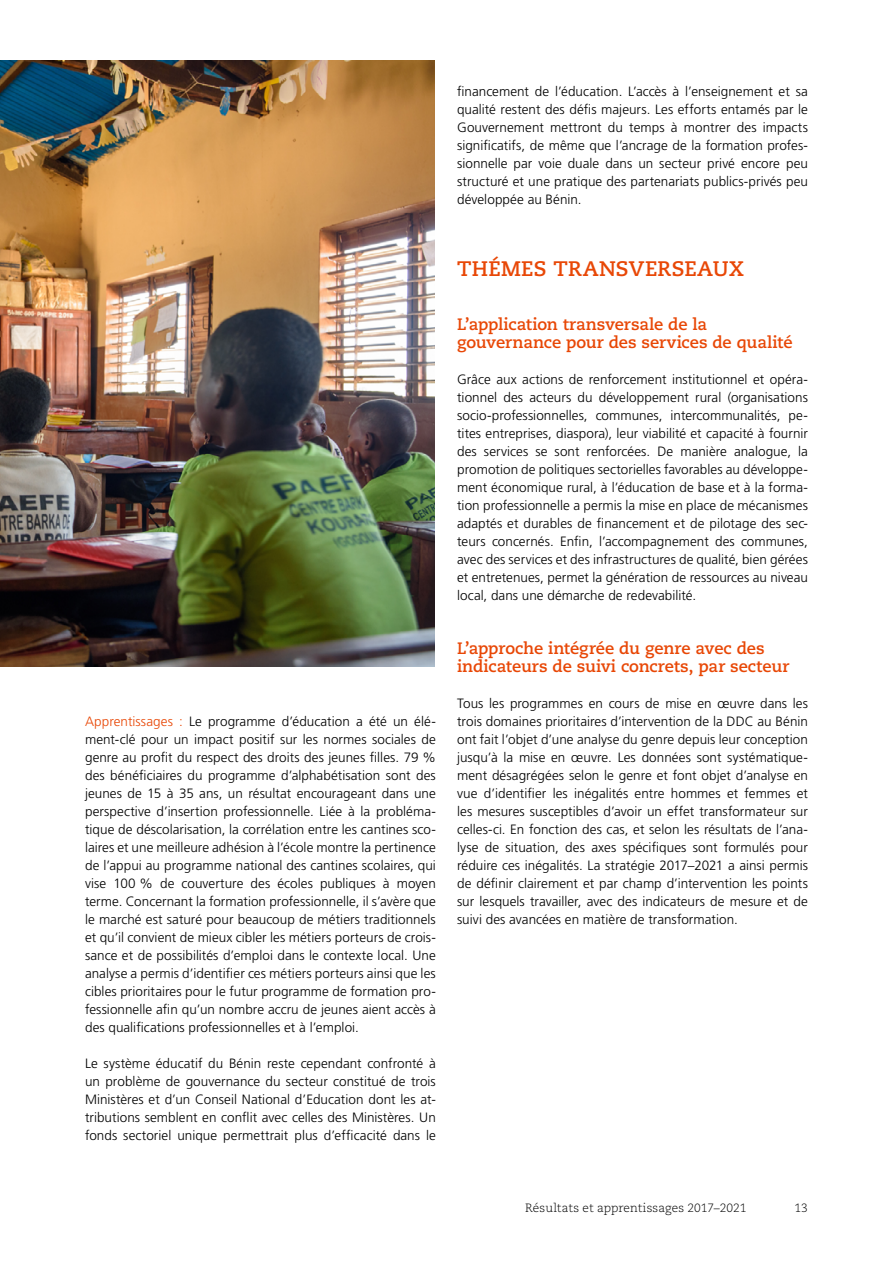
<style>
.page{position:relative;width:893px;height:1263px;background:#fff}
.page>*{position:absolute;margin:0;border:0;box-sizing:border-box;transform-origin:0 0}
.t1{font:700 21px "Caecilia";letter-spacing:.015em;color:#e84706}
.t2{font:700 16.5px/18px "Caecilia";letter-spacing:-.005em;color:#e84706}
.t3{font:300 13.5px/18px "Frutiger LT Pro";letter-spacing:.005em;color:#000;text-align:justify}
.t4{font:300 12px "Caecilia";letter-spacing:.005em;color:#000}
.s1{color:#e84706}
</style>
<div class="page">
<img style="left:0;top:60px;width:435px;height:606px">
<p class="t3" style="left:85px;top:713px;width:352px"><span class="s1">Apprentissages :</span> Le programme d’éducation a été un élé&shy;ment-clé pour un impact positif sur les normes sociales de genre au profit du respect des droits des jeunes filles. 79 % des bénéficiaires du programme d’alphabétisation sont des jeunes de 15 à 35 ans, un résultat encourageant dans une perspective d’insertion professionnelle. Liée à la probléma&shy;tique de déscolarisation, la corrélation entre les cantines sco&shy;laires et une meilleure adhésion à l’école montre la pertinence de l’appui au programme national des cantines scolaires, qui vise 100 % de couverture des écoles publiques à moyen terme. Concernant la formation professionnelle, il s’avère que le marché est saturé pour beaucoup de métiers traditionnels et qu’il convient de mieux cibler les métiers porteurs de crois&shy;sance et de possibilités d’emploi dans le contexte local. Une analyse a permis d’identifier ces métiers porteurs ainsi que les cibles prioritaires pour le futur programme de formation pro&shy;fessionnelle afin qu’un nombre accru de jeunes aient accès à des qualifications professionnelles et à l’emploi.</p>
<p class="t3" style="left:85px;top:1055px;width:352px">Le système éducatif du Bénin reste cependant confronté à un problème de gouvernance du secteur constitué de trois Ministères et d’un Conseil National d’Education dont les at&shy;tributions semblent en conflit avec celles des Ministères. Un fonds sectoriel unique permettrait plus d’efficacité dans le</p>
<p class="t3" style="left:457px;top:83px;width:352px">financement de l’éducation. L’accès à l’enseignement et sa qualité restent des défis majeurs. Les efforts entamés par le Gouvernement mettront du temps à montrer des impacts significatifs, de même que l’ancrage de la formation profes&shy;sionnelle par voie duale dans un secteur privé encore peu structuré et une pratique des partenariats publics-privés peu développée au Bénin.</p>
<h1 class="t1" style="left:457px;top:257px;width:288px">THÉMES TRANSVERSEAUX</h1>
<p class="t2" style="left:457px;top:316px;width:337px">L’application transversale de la gouvernance pour des services de qualité</p>
<p class="t3" style="left:457px;top:371px;width:352px">Grâce aux actions de renforcement institutionnel et opéra&shy;tionnel des acteurs du développement rural (organisations socio-professionnelles, communes, intercommunalités, pe&shy;tites entreprises, diaspora), leur viabilité et capacité à fournir des services se sont renforcées. De manière analogue, la promotion de politiques sectorielles favorables au développe&shy;ment économique rural, à l’éducation de base et à la forma&shy;tion professionnelle a permis la mise en place de mécanismes adaptés et durables de financement et de pilotage des sec&shy;teurs concernés. Enfin, l’accompagnement des communes, avec des services et des infrastructures de qualité, bien gérées et entretenues, permet la génération de ressources au niveau local, dans une démarche de redevabilité.</p>
<p class="t2" style="left:457px;top:640px;width:334px">L’approche intégrée du genre avec des indicateurs de suivi concrets, par secteur</p>
<p class="t3" style="left:457px;top:695px;width:352px">Tous les programmes en cours de mise en œuvre dans les trois domaines prioritaires d’intervention de la DDC au Bénin ont fait l’objet d’une analyse du genre depuis leur conception jusqu’à la mise en œuvre. Les données sont systématique&shy;ment désagrégées selon le genre et font objet d’analyse en vue d’identifier les inégalités entre hommes et femmes et les mesures susceptibles d’avoir un effet transformateur sur celles-ci. En fonction des cas, et selon les résultats de l’ana&shy;lyse de situation, des axes spécifiques sont formulés pour réduire ces inégalités. La stratégie 2017–2021 a ainsi permis de définir clairement et par champ d’intervention les points sur lesquels travailler, avec des indicateurs de mesure et de suivi des avancées en matière de transformation.</p>
<p class="t4" style="left:525px;top:1201px;width:223px">Résultats et apprentissages 2017–2021</p>
<p class="t4" style="left:794px;top:1201px;width:15px">13</p>
</div>
